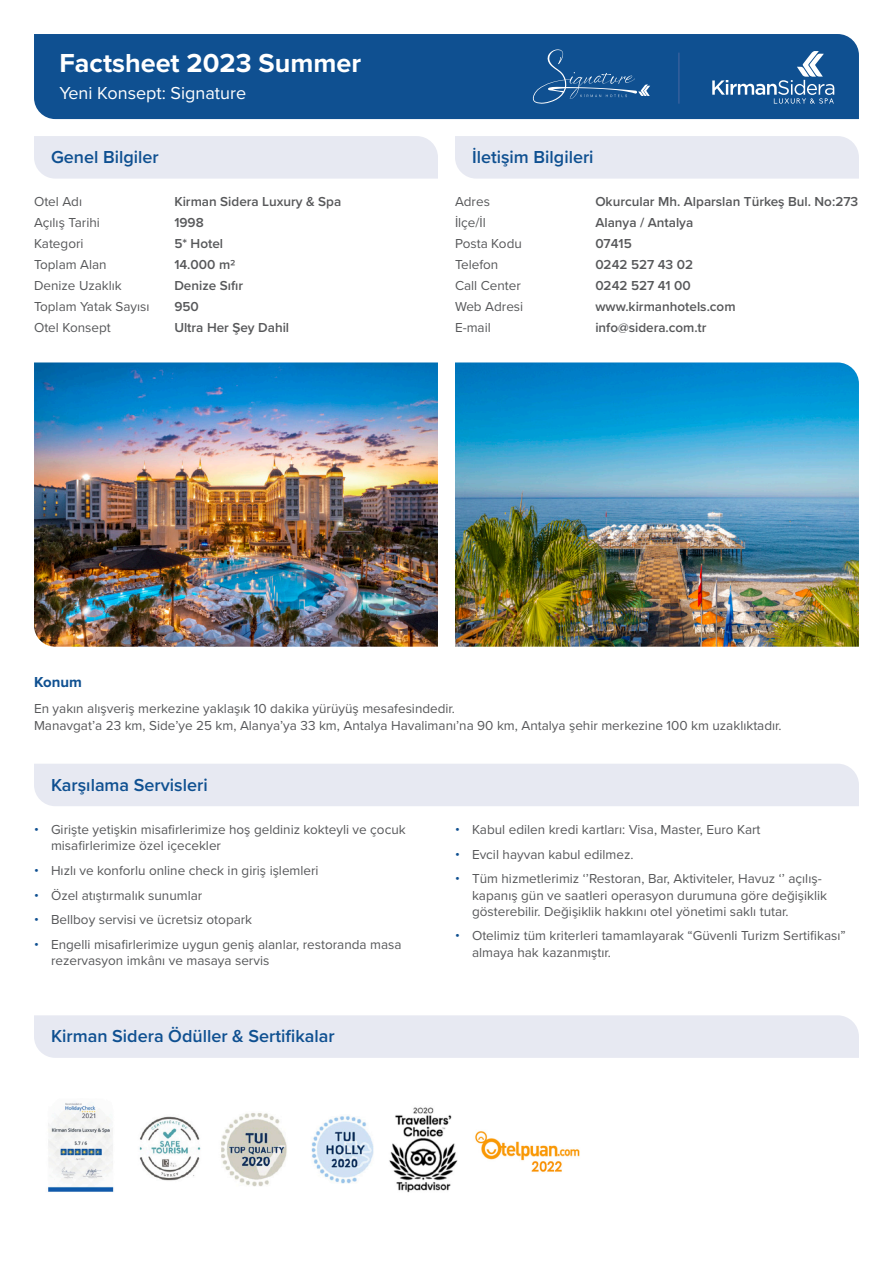
<style>
.page{position:relative;width:893px;height:1263px;background:#fff}
.page>*{position:absolute;margin:0;border:0;box-sizing:border-box;transform-origin:0 0}
.t1{font:700 27px "Proxima Nova";color:#fff}
.t2{font:600 18px "Proxima Nova";color:#0f5091}
.t3{font:18px "Proxima Nova";color:#fff}
.t4{font:700 15px "Proxima Nova";color:#0f5091}
.t5{font:13.5px/16.2px "Proxima Nova";color:#57585a}
.t6{font:600 13.5px "Proxima Nova";color:#57585a}
.s1{color:#0f5091}
</style>
<div class="page">
<div style="left:34px;top:34px;width:825px;height:85px;background:#0f5091"></div>
<div style="left:34px;top:764px;width:825px;height:42px;background:#e7e9f2"></div>
<div style="left:34px;top:136px;width:404px;height:43px;background:#e7e9f2"></div>
<div style="left:455px;top:136px;width:404px;height:43px;background:#e7e9f2"></div>
<div style="left:34px;top:1015px;width:825px;height:43px;background:#e7e9f2"></div>
<img style="left:34px;top:362px;width:404px;height:285px">
<img style="left:455px;top:362px;width:404px;height:285px">
<svg style="left:530px;top:49px;width:120px;height:55px;background:#205c98"></svg>
<hr style="left:678px;top:53px;width:1px;height:51px;background:#4a67a1">
<svg style="left:712px;top:51px;width:122px;height:53px;background:#346ba2"></svg>
<img style="left:48px;top:1103px;width:410px;height:90px">
<img style="left:475px;top:1131px;width:105px;height:41px">
<p class="t1" style="left:60px;top:43px;width:303px">Factsheet 2023 Summer</p>
<p class="t3" style="left:60px;top:80px;width:188px">Yeni Konsept: Signature</p>
<p class="t2" style="left:51px;top:144px;width:109px">Genel Bilgiler</p>
<p class="t2" style="left:472px;top:144px;width:123px">İletişim Bilgileri</p>
<p class="t5" style="left:34px;top:193px;width:50px">Otel Adı</p>
<p class="t6" style="left:174px;top:192px;width:168px">Kirman Sidera Luxury &amp; Spa</p>
<p class="t5" style="left:34px;top:214px;width:67px">Açılış Tarihi</p>
<p class="t6" style="left:174px;top:213px;width:31px">1998</p>
<p class="t5" style="left:34px;top:235px;width:51px">Kategori</p>
<p class="t6" style="left:174px;top:234px;width:50px">5* Hotel</p>
<p class="t5" style="left:34px;top:256px;width:74px">Toplam Alan</p>
<p class="t6" style="left:174px;top:255px;width:63px">14.000 m2</p>
<p class="t5" style="left:34px;top:277px;width:89px">Denize Uzaklık</p>
<p class="t6" style="left:174px;top:276px;width:70px">Denize Sıfır</p>
<p class="t5" style="left:34px;top:298px;width:117px">Toplam Yatak Sayısı</p>
<p class="t6" style="left:174px;top:297px;width:26px">950</p>
<p class="t5" style="left:34px;top:319px;width:78px">Otel Konsept</p>
<p class="t6" style="left:174px;top:318px;width:116px">Ultra Her Şey Dahil</p>
<p class="t5" style="left:455px;top:193px;width:36px">Adres</p>
<p class="t6" style="left:595px;top:192px;width:264px">Okurcular Mh. Alparslan Türkeş Bul. No:273</p>
<p class="t5" style="left:455px;top:214px;width:32px">İlçe/İl</p>
<p class="t6" style="left:595px;top:213px;width:100px">Alanya / Antalya</p>
<p class="t5" style="left:455px;top:235px;width:68px">Posta Kodu</p>
<p class="t6" style="left:595px;top:234px;width:38px">07415</p>
<p class="t5" style="left:455px;top:256px;width:45px">Telefon</p>
<p class="t6" style="left:595px;top:255px;width:99px">0242 527 43 02</p>
<p class="t5" style="left:455px;top:277px;width:67px">Call Center</p>
<p class="t6" style="left:595px;top:276px;width:97px">0242 527 41 00</p>
<p class="t5" style="left:455px;top:298px;width:70px">Web Adresi</p>
<p class="t6" style="left:595px;top:297px;width:142px">www.kirmanhotels.com</p>
<p class="t5" style="left:455px;top:319px;width:37px">E-mail</p>
<p class="t6" style="left:595px;top:318px;width:113px">info@sidera.com.tr</p>
<p class="t4" style="left:34px;top:671px;width:49px">Konum</p>
<p class="t5" style="left:34px;top:700px;width:749px">En yakın alışveriş merkezine yaklaşık 10 dakika yürüyüş mesafesindedir.<br>Manavgat’a 23 km, Side’ye 25 km, Alanya’ya 33 km, Antalya Havalimanı’na 90 km, Antalya şehir merkezine 100 km uzaklıktadır.</p>
<p class="t2" style="left:51px;top:771px;width:158px">Karşılama Servisleri</p>
<p class="t5" style="left:51px;top:821px;width:356px;text-indent:-17px"><span class="s1">•</span> Girişte yetişkin misafirlerimize hoş geldiniz kokteyli ve çocuk misafirlerimize özel içecekler</p>
<p class="t5" style="left:34px;top:861px;width:286px"><span class="s1">•</span> Hızlı ve konforlu online check in giriş işlemleri</p>
<p class="t5" style="left:34px;top:886px;width:170px"><span class="s1">•</span> Özel atıştırmalık sunumlar</p>
<p class="t5" style="left:34px;top:911px;width:220px"><span class="s1">•</span> Bellboy servisi ve ücretsiz otopark</p>
<p class="t5" style="left:51px;top:936px;width:352px;text-indent:-17px"><span class="s1">•</span> Engelli misafirlerimize uygun geniş alanlar, restoranda masa rezervasyon imkânı ve masaya servis</p>
<p class="t2" style="left:51px;top:1023px;width:285px">Kirman Sidera Ödüller &amp; Sertifikalar</p>
<p class="t5" style="left:455px;top:821px;width:307px"><span class="s1">•</span> Kabul edilen kredi kartları: Visa, Master, Euro Kart</p>
<p class="t5" style="left:455px;top:845px;width:180px"><span class="s1">•</span> Evcil hayvan kabul edilmez.</p>
<p class="t5" style="left:472px;top:870px;width:357px;text-indent:-17px"><span class="s1">•</span> Tüm hizmetlerimiz ‘’Restoran, Bar, Aktiviteler, Havuz ‘’ açılış&shy;kapanış gün ve saatleri operasyon durumuna göre değişiklik gösterebilir. Değişiklik hakkını otel yönetimi saklı tutar.</p>
<p class="t5" style="left:472px;top:927px;width:375px;text-indent:-17px"><span class="s1">•</span> Otelimiz tüm kriterleri tamamlayarak “Güvenli Turizm Sertifikası” almaya hak kazanmıştır.</p>
</div>
